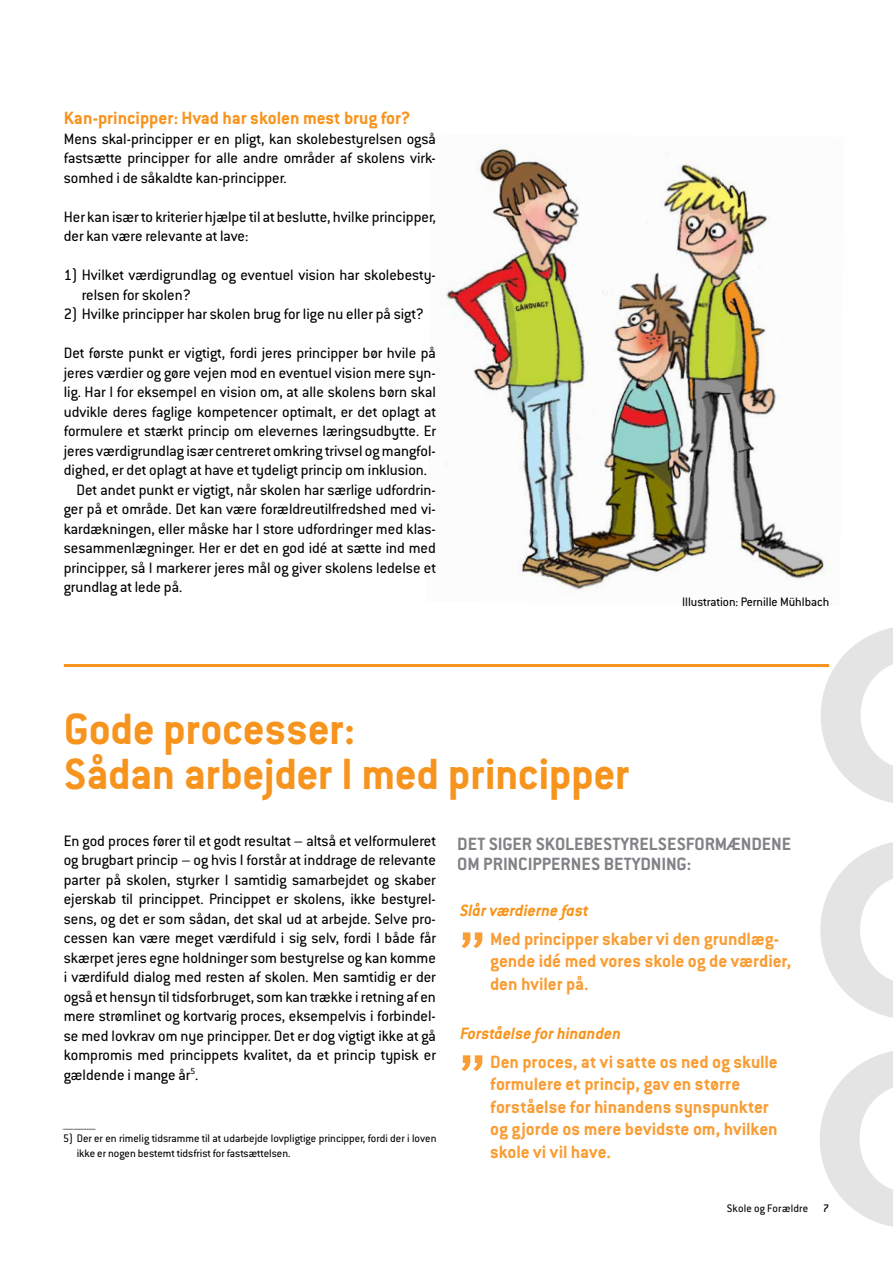
<style>
.page{position:relative;width:893px;height:1263px;background:#fff}
.page>*{position:absolute;margin:0;border:0;box-sizing:border-box;transform-origin:0 0}
.t1{font:700 54px "Scene";color:#f99d34}
.t2{font:700 48px/45px "Conduit ITC Std";letter-spacing:-.01em;color:#f7941e}
.t3{font:700 19.5px/22.5px "Conduit ITC Std";letter-spacing:-.005em;color:#f99d34}
.t4{font:700 19.5px/19.5px "Conduit ITC Std";color:#808285}
.t5{font:700 19.5px "Conduit ITC Std";color:#f7941e}
.t6{font:italic 700 18px "Conduit ITC Std";color:#f7941e}
.t7{font:16.5px/19.5px "Conduit ITC Std";color:#000;text-align:justify}
.t8{font:13.5px "Conduit ITC Std";color:#000}
.t9{font:12px/15px "Conduit ITC Std";color:#000}
.t10{font:10.5px "Conduit ITC Std";color:#000}
.s1{font-weight:500}
</style>
<div class="page">
<img style="left:440px;top:145px;width:276px;height:286px">
<img style="left:716px;top:174px;width:115px;height:409px">
<img style="left:446px;top:431px;width:272px;height:162px">
<svg style="left:821px;top:627px;width:72px;height:176px"></svg>
<svg style="left:820px;top:842px;width:73px;height:176px"></svg>
<svg style="left:820px;top:1051px;width:73px;height:176px"></svg>
<hr style="left:64px;top:664px;width:765px;height:3px;background:#f7941e">
<p class="t5" style="left:64px;top:107px;width:348px">Kan-principper: Hvad har skolen mest brug for?</p>
<p class="t7" style="left:64px;top:129px;width:374px">Mens skal-principper er en pligt, kan skolebestyrelsen også fastsætte principper for alle andre områder af skolens virk&shy;somhed i de såkaldte kan-principper.</p>
<p class="t7" style="left:64px;top:207px;width:374px">Her kan især to kriterier hjælpe til at beslutte, hvilke principper, der kan være relevante at lave:</p>
<p class="t7" style="left:82px;top:265px;width:356px;text-indent:-18px">1) Hvilket værdigrundlag og eventuel vision har skolebesty&shy;relsen for skolen?</p>
<p class="t7" style="left:64px;top:304px;width:362px">2) Hvilke principper har skolen brug for lige nu eller på sigt?</p>
<p class="t7" style="left:64px;top:343px;width:373px">Det første punkt er vigtigt, fordi jeres principper bør hvile på</p>
<p class="t7" style="left:64px;top:363px;width:374px">jeres værdier og gøre vejen mod en eventuel vision mere syn-</p>
<p class="t7" style="left:64px;top:382px;width:374px">lig. Har I for eksempel en vision om, at alle skolens børn skal</p>
<p class="t7" style="left:64px;top:402px;width:374px">udvikle deres faglige kompetencer optimalt, er det oplagt at</p>
<p class="t7" style="left:64px;top:421px;width:374px">formulere et stærkt princip om elevernes læringsudbytte. Er</p>
<p class="t7" style="left:64px;top:441px;width:374px">jeres værdigrundlag især centreret omkring trivsel og mangfol-</p>
<p class="t7" style="left:64px;top:460px;width:365px">dighed, er det oplagt at have et tydeligt princip om inklusion.</p>
<p class="t7" style="left:77px;top:480px;width:361px">Det andet punkt er vigtigt, når skolen har særlige udfordrin-</p>
<p class="t7" style="left:64px;top:499px;width:373px">ger på et område. Det kan være forældreutilfredshed med vi-</p>
<p class="t7" style="left:64px;top:519px;width:374px">kardækningen, eller måske har I store udfordringer med klas-</p>
<p class="t7" style="left:64px;top:538px;width:374px">sesammenlægninger. Her er det en god idé at sætte ind med</p>
<p class="t7" style="left:64px;top:558px;width:374px">principper, så I markerer jeres mål og giver skolens ledelse et</p>
<p class="t7" style="left:64px;top:577px;width:120px">grundlag at lede på.</p>
<p class="t8" style="left:682px;top:594px;width:149px">Illustration: Pernille Mühlbach</p>
<h2 class="t2" style="left:64px;top:706px;width:567px">Gode processer:<br>Sådan arbejder I med principper</h2>
<p class="t7" style="left:64px;top:831px;width:374px">En god proces fører til et godt resultat – altså et velformuleret og brugbart princip – og hvis I forstår at inddrage de relevante parter på skolen, styrker I samtidig samarbejdet og skaber ejerskab til princippet. Princippet er skolens, ikke bestyrel&shy;sens, og det er som sådan, det skal ud at arbejde. Selve pro&shy;cessen kan være meget værdifuld i sig selv, fordi I både får skærpet jeres egne holdninger som bestyrelse og kan komme i værdifuld dialog med resten af skolen. Men samtidig er der også et hensyn til tidsforbruget, som kan trække i retning af en mere strømlinet og kortvarig proces, eksempelvis i forbindel&shy;se med lovkrav om nye principper. Det er dog vigtigt ikke at gå kompromis med princippets kvalitet, da et princip typisk er gældende i mange år<sup>5</sup>.</p>
<p class="t4" style="left:457px;top:834px;width:335px">DET SIGER SKOLEBESTYRELSESFORMÆNDENE<br>OM PRINCIPPERNES BETYDNING:</p>
<p class="t6" style="left:460px;top:900px;width:130px">Slår værdierne fast</p>
<p class="t3" style="left:490px;top:927px;width:303px">Med principper skaber vi den grundlæg&shy;gende idé med vores skole og de værdier, den hviler på.</p>
<h1 class="t1" style="left:459px;top:918px;width:28px">”</h1>
<p class="t6" style="left:460px;top:1023px;width:162px">Forståelse for hinanden</p>
<p class="t3" style="left:490px;top:1050px;width:289px">Den proces, at vi satte os ned og skulle formulere et princip, gav en større forståelse for hinandens synspunkter og gjorde os mere bevidste om, hvilken skole vi vil have.</p>
<h1 class="t1" style="left:459px;top:1041px;width:28px">”</h1>
<p class="t10" style="left:63px;top:1118px;width:34px">________________</p>
<p class="t9" style="left:77px;top:1131px;width:361px;text-indent:-14px">5) Der er en rimelig tidsramme til at udarbejde lovpligtige principper, fordi der i loven ikke er nogen bestemt tidsfrist for fastsættelsen.</p>
<p class="t9" style="left:727px;top:1201px;width:104px">Skole og Forældre <span class="s1">7</span></p>
</div>
